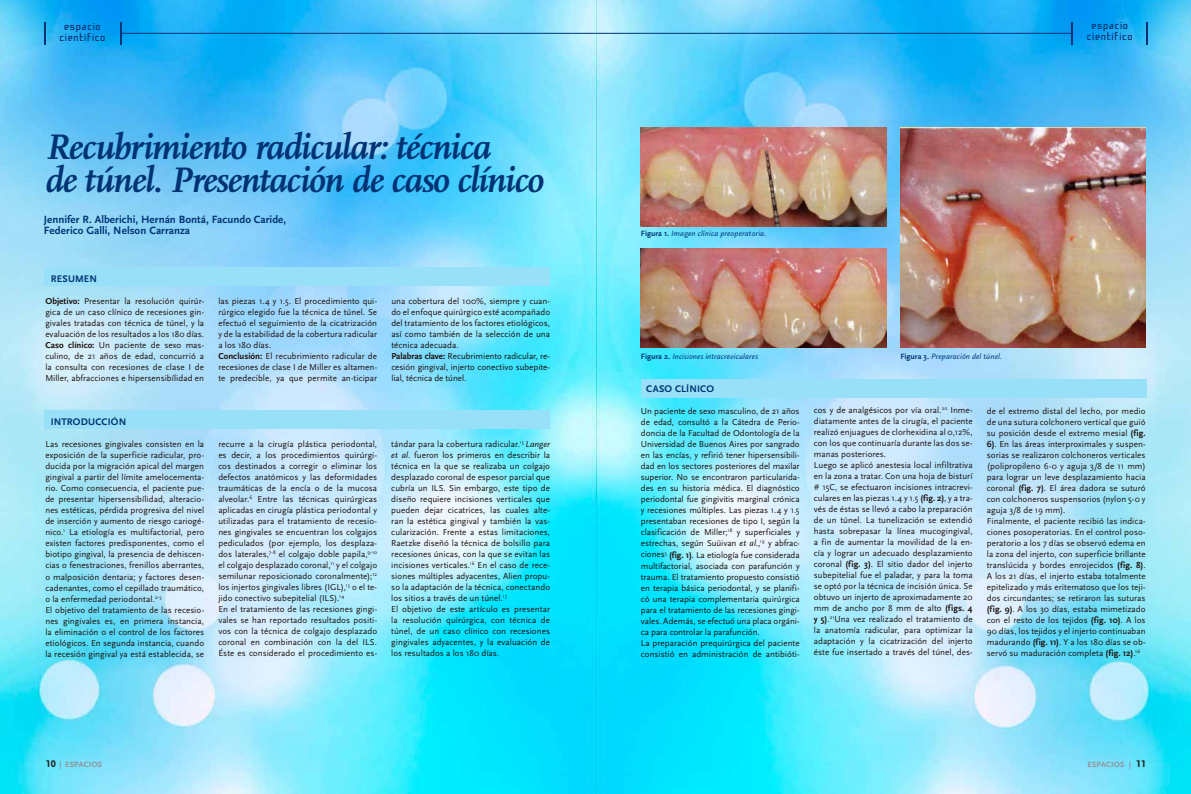
<style>
.page{position:relative;width:1191px;height:794px;background:#fff}
.page>*{position:absolute;margin:0;border:0;box-sizing:border-box;transform-origin:0 0}
.t1{font:italic 700 37px/33px "Scala";letter-spacing:-.025em;color:#003373}
.t2{font:12px/11px "SF Chrome Fenders";letter-spacing:.11em;color:#003373;text-align:center}
.t3{font:11px/11px "Scala Sans Bold LF";letter-spacing:.005em;color:#003373}
.t4{font:700 10px "Scala Sans";letter-spacing:.015em;color:#003373}
.t5{font:9px/11px "Scala Sans";letter-spacing:.005em;color:#1e120d}
.t6{font:italic 8px "Scala Sans";letter-spacing:.015em;color:#003373}
.t7{font:8px "Scala Sans Bold LF";letter-spacing:.03em;color:#939196}
.s1{font-weight:700}
.s2{font-style:italic}
.s3{font-size:10px;color:#1e120d}
.s4{font-weight:700;font-style:normal}
</style>
<div class="page">
<img style="left:0;top:0;width:1191px;height:794px">
<div style="left:44px;top:410px;width:505px;height:19px;background:#98e0f8"></div>
<div style="left:44px;top:267px;width:505px;height:19px;background:#98e0f8"></div>
<div style="left:641px;top:379px;width:505px;height:18px;background:#98e0f8"></div>
<hr style="left:121px;top:33px;width:474px;height:1px;background:#003373">
<svg style="left:120px;top:22px;width:1px;height:23px"></svg>
<svg style="left:44px;top:22px;width:1px;height:23px"></svg>
<hr style="left:595px;top:33px;width:477px;height:1px;background:#003373">
<svg style="left:1071px;top:22px;width:1px;height:23px"></svg>
<hr style="left:1146px;top:22px;width:2px;height:23px;background:#003373">
<img style="left:641px;top:127px;width:245px;height:99px">
<img style="left:641px;top:248px;width:245px;height:99px">
<img style="left:900px;top:127px;width:245px;height:220px">
<h2 class="t2" style="left:60px;top:21px;width:47px">espacio científico</h2>
<h2 class="t2" style="left:1087px;top:20px;width:47px">espacio científico</h2>
<h1 class="t1" style="left:45px;top:131px;width:500px">Recubrimiento radicular: técnica<br>de túnel. Presentación de caso clínico</h1>
<p class="t3" style="left:44px;top:215px;width:244px">Jennifer R. Alberichi, Hernán Bontá, Facundo Caride,<br>Federico Galli, Nelson Carranza</p>
<p class="t4" style="left:51px;top:274px;width:48px">Resumen</p>
<p class="t5" style="left:45px;top:296px;width:160px;text-align:justify"><span class="s1">Objetivo:</span> Presentar la resolución quirúr&shy;gica de un caso clínico de recesiones gin&shy;givales tratadas con técnica de túnel, y la evaluación de los resultados a los 180 días.<br><span class="s1">Caso clínico:</span> Un paciente de sexo mas&shy;culino, de 21 años de edad, concurrió a la consulta con recesiones de clase I de Miller, abfracciones e hipersensibílidad en</p>
<p class="t5" style="left:218px;top:295px;width:160px">las piezas 1.4 y 1.5. El procedimiento qui&shy;rúrgico elegido fue la técnica de túnel. Se efectuó el seguimiento de la cicatrización y de la estabilidad de la cobertura radicular a los 180 días.<br><span class="s1">Conclusión:</span> El recubrimiento radicular de recesiones de clase I de Miller es altamen&shy;te predecible, ya que permite an-ticipar</p>
<p class="t5" style="left:391px;top:295px;width:160px">una cobertura del 100%, siempre y cuan&shy;do el enfoque quirúrgico esté acompañado del tratamiento de los factores etiológicos, así como también de la selección de una técnica adecuada.<br><span class="s1">Palabras clave:</span> Recubrimiento radicular, re&shy;cesión gingival, injerto conectivo subepite&shy;lial, técnica de túnel.</p>
<p class="t4" style="left:51px;top:417px;width:77px">Introducción</p>
<p class="t5" style="left:45px;top:439px;width:160px">Las recesiones gingivales consisten en la exposición de la superficie radicular, pro&shy;ducida por la migración apical del margen gingival a partir del límite amelocementa&shy;rio. Como consecuencia, el paciente pue&shy;de presentar hipersensibílidad, alteracio&shy;nes estéticas, pérdida progresiva del nivel de inserción y aumento de riesgo cariogé&shy;nico.<sup>1</sup> La etiología es multifactorial, pero existen factores predisponentes, como el biotipo gingival, la presencia de dehiscen&shy;cias o fenestraciones, frenillos aberrantes, o malposición dentaria; y factores desen&shy;cadenantes, como el cepillado traumático, o la enfermedad periodontal.<sup>2-5<br></sup>El objetivo del tratamiento de las recesio&shy;nes gingivales es, en primera instancia, la eliminación o el control de los factores etiológicos. En segunda instancia, cuando la recesión gingival ya está establecida, se</p>
<p class="t5" style="left:218px;top:438px;width:160px">recurre a la cirugía plástica periodontal, es decir, a los procedimientos quirúrgi&shy;cos destinados a corregir o eliminar los defectos anatómicos y las deformidades traumáticas de la encía o de la mucosa alveolar.<sup>6</sup> Entre las técnicas quirúrgicas aplicadas en cirugía plástica periodontal y utilizadas para el tratamiento de recesio&shy;nes gingivales se encuentran los colgajos pediculados (por ejemplo, los desplaza&shy;dos laterales,<sup>7-8</sup> el colgajo doble papila,<sup>9-10 </sup>el colgajo desplazado coronal,<sup>11</sup> y el colgajo semilunar reposicionado coronalmente);<sup>12 </sup>los injertos gingivales libres (IGL),<sup>13</sup> o el te&shy;jido conectivo subepitelial (ILS).<sup>14<br></sup>En el tratamiento de las recesiones gingi&shy;vales se han reportado resultados positi&shy;vos con la técnica de colgajo desplazado coronal en combinación con la del ILS.<br>Éste es considerado el procedimiento es-</p>
<p class="t5" style="left:391px;top:438px;width:160px">tándar para la cobertura radicular.<sup>15</sup> <span class="s2">Langer et al.</span> fueron los primeros en describir la técnica en la que se realizaba un colgajo desplazado coronal de espesor parcial que cubría un ILS. Sin embargo, este tipo de diseño requiere incisiones verticales que pueden dejar cicatrices, las cuales alte&shy;ran la estética gingival y también la vas&shy;cularización. Frente a estas limitaciones, Raetzke diseñó la técnica de bolsillo para recesiones únicas, con la que se evitan las incisiones verticales.<sup>16</sup> En el caso de rece&shy;siones múltiples adyacentes, Alien propu&shy;so la adaptación de la técnica, conectando los sitios a través de un túnel.<sup>17<br></sup>El objetivo de este artículo es presentar la resolución quirúrgica, con técnica de túnel, de un caso clínico con recesiones gingivales adyacentes, y la evaluación de los resultados a los 180 días.</p>
<p class="t7" style="left:46px;top:759px;width:58px"><span class="s3">10</span> | ESPACIOS</p>
<p class="t7" style="left:61px;top:759px;width:45px">| ESPACIOS</p>
<p class="t6" style="left:641px;top:229px;width:127px"><span class="s4">Figura 1.</span> Imagen clínica preoperatoria.</p>
<p class="t6" style="left:641px;top:352px;width:119px"><span class="s4">Figura 2.</span> Incisiones intracreviculares</p>
<p class="t6" style="left:900px;top:352px;width:103px"><span class="s4">Figura 3.</span> Preparación del túnel.</p>
<p class="t4" style="left:646px;top:384px;width:57px">Caso clínico</p>
<p class="t5" style="left:641px;top:406px;width:160px">Un paciente de sexo masculino, de 21 años de edad, consultó a la Cátedra de Perio&shy;doncia de la Facultad de Odontología de la Universidad de Buenos Aires por sangrado en las encías, y refirió tener hipersensibili&shy;dad en los sectores posteriores del maxilar superior. No se encontraron particularida&shy;des en su historia médica. El diagnóstico periodontal fue gingivitis marginal crónica y recesiones múltiples. Las piezas 1.4 y 1.5 presentaban recesiones de tipo I, según la clasificación de Miller;<sup>18</sup> y superficiales y estrechas, según Suüivan <span class="s2">et al.</span>,<sup>19</sup> y abfrac&shy;ciones<sup>5</sup> <span class="s1">(fig. 1)</span>. La etiología fue considerada multifactorial, asociada con parafunción y trauma. El tratamiento propuesto consistió en terapia básica periodontal, y se planifi&shy;có una terapia complementaria quirúrgica para el tratamiento de las recesiones gingi&shy;vales. Además, se efectuó una placa orgáni&shy;ca para controlar la parafunción.<br>La preparación prequirúrgica del paciente consistió en administración de antibióti-</p>
<p class="t5" style="left:814px;top:404px;width:160px">cos y de analgésicos por vía oral.<sup>20</sup> Inme&shy;diatamente antes de la cirugía, el paciente realizó enjuagues de clorhexidina al 0,12%, con los que continuaría durante las dos se&shy;manas posteriores.<br>Luego se aplicó anestesia local infiltrativa en la zona a tratar. Con una hoja de bisturí # 15C, se efectuaron incisiones intracrevi&shy;culares en las piezas 1.4 y 1.5 <span class="s1">(fig. 2)</span>, y a tra&shy;vés de éstas se llevó a cabo la preparación de un túnel. La tunelización se extendió hasta sobrepasar la línea mucogingival, a fin de aumentar la movilidad de la en&shy;cía y lograr un adecuado desplazamiento coronal <span class="s1">(fig. 3)</span>. El sitio dador del injerto subepitelial fue el paladar, y para la toma se optó por la técnica de incisión única. Se obtuvo un injerto de aproximadamente 20 mm de ancho por 8 mm de alto <span class="s1">(figs. 4 y 5)</span>.<sup>21</sup>Una vez realizado el tratamiento de la anatomía radicular, para optimizar la adaptación y la cicatrización del injerto éste fue insertado a través del túnel, des-</p>
<p class="t5" style="left:986px;top:405px;width:160px">de el extremo distal del lecho, por medio de una sutura colchonero vertical que guió su posición desde el extremo mesial <span class="s1">(fig.<br>6)</span>. En las áreas interproximales y suspen&shy;sorias se realizaron colchoneros verticales (polipropileno 6-0 y aguja 3/8 de 11 mm) para lograr un leve desplazamiento hacia coronal <span class="s1">(fig. 7)</span>. El área dadora se suturó con colchoneros suspensorios (nylon 5-0 y aguja 3/8 de 19 mm).<br>Finalmente, el paciente recibió las indica&shy;ciones posoperatorias. En el control poso&shy;peratorio a los 7 días se observó edema en la zona del injerto, con superficie brillante translúcida y bordes enrojecidos <span class="s1">(fig. 8)</span>.<br>A los 21 días, el injerto estaba totalmente epitelizado y más eritematoso que los teji&shy;dos circundantes; se retiraron las suturas <span class="s1">(fig. 9)</span>. A los 30 días, estaba mimetizado con el resto de los tejidos <span class="s1">(fig. 10)</span>. A los 90 días, los tejidos y el injerto continuaban madurando <span class="s1">(fig. 11)</span>. Y a los 180 días se ob&shy;servó su maduración completa <span class="s1">(fig. 12)</span>.<sup>16</sup></p>
<p class="t7" style="left:1087px;top:759px;width:60px">ESPACIOS | <span class="s3">11</span></p>
</div>
